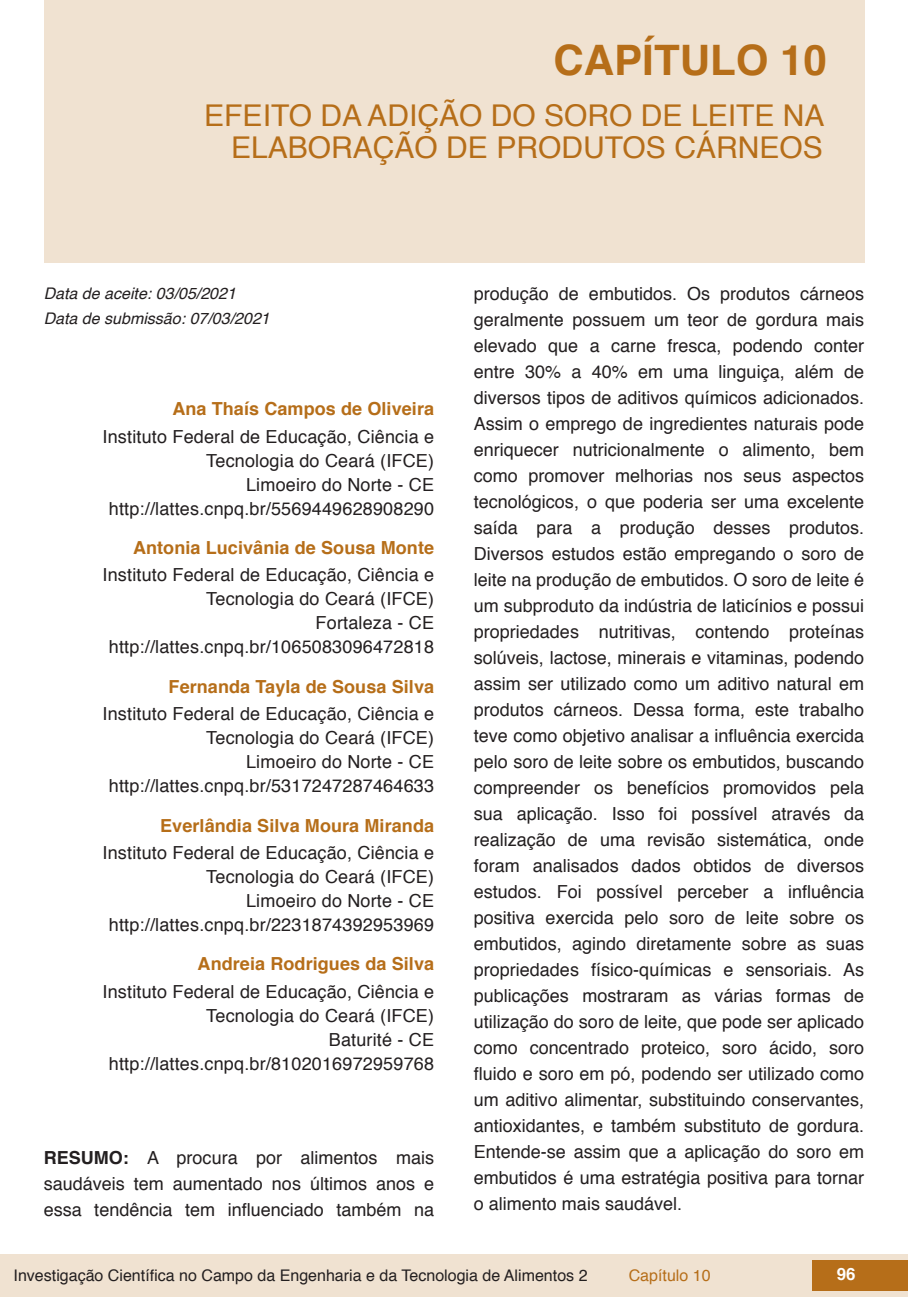
<style>
.page{position:relative;width:908px;height:1304px;background:#fff}
.page>*{position:absolute;margin:0;border:0;box-sizing:border-box;transform-origin:0 0}
.capítulos{font:700 42px "Helvetica";color:#b66e19}
.nome_artigos{font:30px/32px "Helvetica";color:#b66e19;text-align:right}
.Resumos_e_PC_TXT{font:18px/26px "Helvetica";color:#231f20;text-align:justify}
.info_autores{font:18px/24px "Helvetica";letter-spacing:.01em;color:#231f20;text-align:right}
.nome_autores{font:700 18px "Helvetica";letter-spacing:.005em;color:#b66e19}
.t1{font:700 16.8px "Helvetica";color:#fff}
.t2{font:16px "Helvetica";color:#231f20}
.data{font:italic 16px "Helvetica";color:#231f20}
.t3{font:16px "Helvetica";color:#b66e19}
.s1{font-weight:700}
</style>
<div class="page">
<div style="left:0;top:1254px;width:906px;height:43px;background:#f0e2d1"></div>
<div style="left:812px;top:1261px;width:95px;height:30px;background:#b66e19"></div>
<div style="left:44px;top:0;width:819px;height:263px;background:#f0e2d1"></div>
<p class="capítulos" style="left:553px;top:26px;width:275px">CAPÍTULO 10</p>
<p class="nome_artigos" style="left:204px;top:101px;width:621px">EFEITO DA ADIÇÃO DO SORO DE LEITE NA<br>ELABORAÇÃO DE PRODUTOS CÁRNEOS</p>
<p class="data" style="left:44px;top:280px;width:194px">Data de aceite: 03/05/2021</p>
<p class="data" style="left:44px;top:306px;width:227px">Data de submissão: 07/03/2021</p>
<p class="nome_autores" style="left:172px;top:395px;width:263px">Ana Thaís Campos de Oliveira</p>
<p class="info_autores" style="left:102px;top:425px;width:333px">Instituto Federal de Educação, Ciência e<br>Tecnologia do Ceará (IFCE)</p>
<p class="info_autores" style="left:246px;top:473px;width:189px">Limoeiro do Norte - CE</p>
<p class="info_autores" style="left:109px;top:497px;width:326px">http://lattes.cnpq.br/5569449628908290</p>
<p class="nome_autores" style="left:133px;top:533px;width:302px">Antonia Lucivânia de Sousa Monte</p>
<p class="info_autores" style="left:102px;top:564px;width:333px">Instituto Federal de Educação, Ciência e<br>Tecnologia do Ceará (IFCE)</p>
<p class="info_autores" style="left:315px;top:612px;width:120px">Fortaleza - CE</p>
<p class="info_autores" style="left:109px;top:636px;width:326px">http://lattes.cnpq.br/1065083096472818</p>
<p class="nome_autores" style="left:168px;top:672px;width:267px">Fernanda Tayla de Sousa Silva</p>
<p class="info_autores" style="left:102px;top:702px;width:333px">Instituto Federal de Educação, Ciência e<br>Tecnologia do Ceará (IFCE)</p>
<p class="info_autores" style="left:246px;top:750px;width:189px">Limoeiro do Norte - CE</p>
<p class="info_autores" style="left:109px;top:774px;width:326px">http://lattes.cnpq.br/5317247287464633</p>
<p class="nome_autores" style="left:160px;top:811px;width:275px">Everlândia Silva Moura Miranda</p>
<p class="info_autores" style="left:102px;top:841px;width:333px">Instituto Federal de Educação, Ciência e<br>Tecnologia do Ceará (IFCE)</p>
<p class="info_autores" style="left:246px;top:889px;width:189px">Limoeiro do Norte - CE</p>
<p class="info_autores" style="left:109px;top:913px;width:326px">http://lattes.cnpq.br/2231874392953969</p>
<p class="nome_autores" style="left:197px;top:949px;width:238px">Andreia Rodrigues da Silva</p>
<p class="info_autores" style="left:102px;top:980px;width:333px">Instituto Federal de Educação, Ciência e<br>Tecnologia do Ceará (IFCE)</p>
<p class="info_autores" style="left:329px;top:1028px;width:107px">Baturité - CE</p>
<p class="info_autores" style="left:109px;top:1052px;width:326px">http://lattes.cnpq.br/8102016972959768</p>
<p class="Resumos_e_PC_TXT" style="left:44px;top:1145px;width:392px"><span class="s1">RESUMO:</span> A procura por alimentos mais saudáveis tem aumentado nos últimos anos e essa tendência tem influenciado também na</p>
<p class="Resumos_e_PC_TXT" style="left:473px;top:281px;width:392px">produção de embutidos. Os produtos cárneos geralmente possuem um teor de gordura mais elevado que a carne fresca, podendo conter entre 30% a 40% em uma linguiça, além de diversos tipos de aditivos químicos adicionados.<br>Assim o emprego de ingredientes naturais pode enriquecer nutricionalmente o alimento, bem como promover melhorias nos seus aspectos tecnológicos, o que poderia ser uma excelente saída para a produção desses produtos.<br>Diversos estudos estão empregando o soro de leite na produção de embutidos. O soro de leite é um subproduto da indústria de laticínios e possui propriedades nutritivas, contendo proteínas solúveis, lactose, minerais e vitaminas, podendo assim ser utilizado como um aditivo natural em produtos cárneos. Dessa forma, este trabalho teve como objetivo analisar a influência exercida pelo soro de leite sobre os embutidos, buscando compreender os benefícios promovidos pela sua aplicação. Isso foi possível através da realização de uma revisão sistemática, onde foram analisados dados obtidos de diversos estudos. Foi possível perceber a influência positiva exercida pelo soro de leite sobre os embutidos, agindo diretamente sobre as suas propriedades físico-químicas e sensoriais. As publicações mostraram as várias formas de utilização do soro de leite, que pode ser aplicado como concentrado proteico, soro ácido, soro fluido e soro em pó, podendo ser utilizado como um aditivo alimentar, substituindo conservantes, antioxidantes, e também substituto de gordura.<br>Entende-se assim que a aplicação do soro em embutidos é uma estratégia positiva para tornar o alimento mais saudável.</p>
<p class="t2" style="left:14px;top:1263px;width:575px">Investigação Científica no Campo da Engenharia e da Tecnologia de Alimentos 2</p>
<p class="t3" style="left:628px;top:1263px;width:83px">Capítulo 10</p>
<p class="t1" style="left:836px;top:1261px;width:20px">96</p>
</div>
